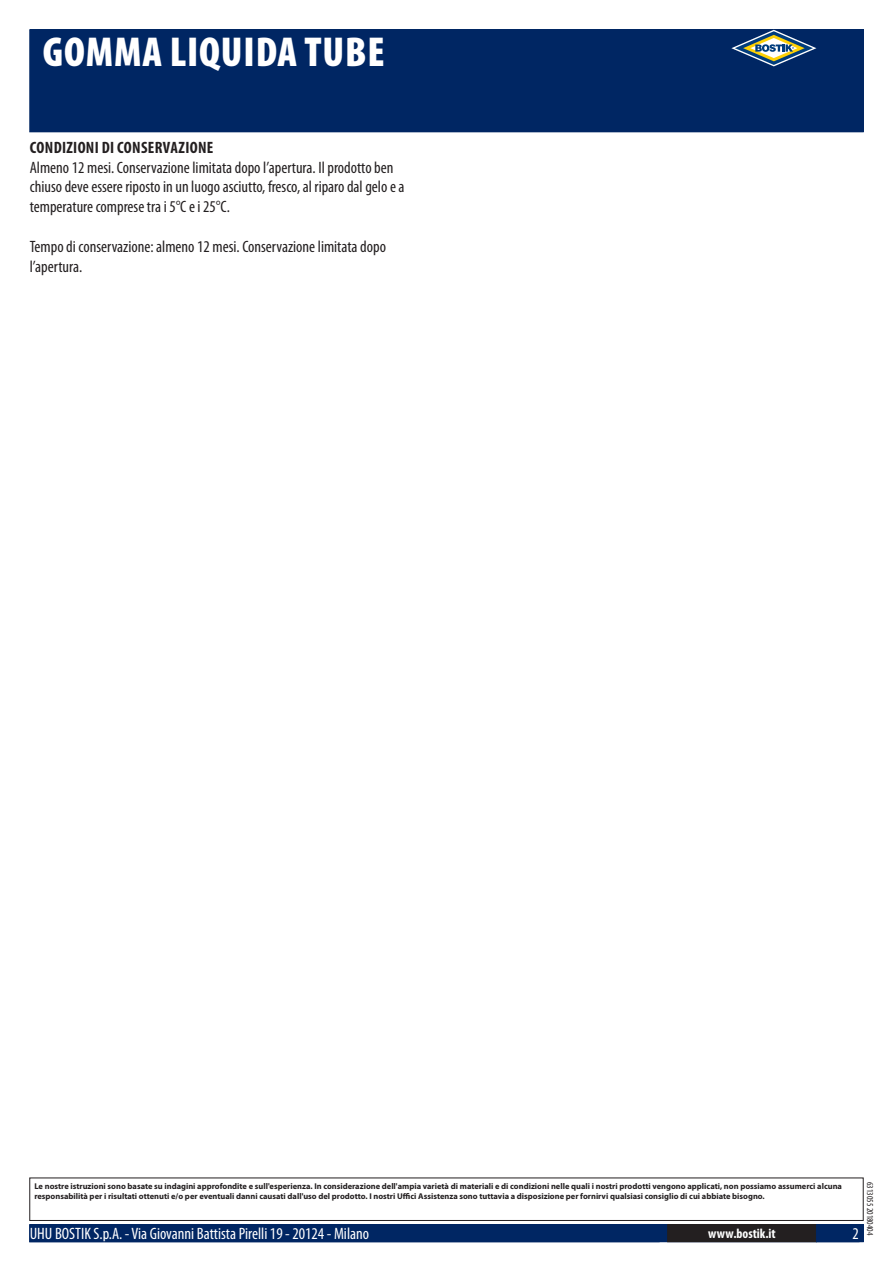
<style>
.page{position:relative;width:893px;height:1263px;background:#fff}
.page>*{position:absolute;margin:0;border:0;box-sizing:border-box;transform-origin:0 0}
.PageHeader{font:900 condensed 42px "Myriad Pro";letter-spacing:.02em;color:#fff}
.Regular{font:condensed 16.5px/19.8px "Myriad Pro";color:#231f20}
.ContactData{font:condensed 16.5px "Myriad Pro";color:#fff}
.t1{font:700 condensed 16.5px "Myriad Pro";letter-spacing:.02em;color:#231f20}
.URL{font:700 condensed 13.5px "Myriad Pro";color:#fff}
.Revisie{font:condensed 9px "Myriad Pro";color:#231f20}
.Disclaimer{font:700 8.4px/10.1px "Myriad Pro";color:#231f20}
</style>
<div class="page">
<div style="left:30px;top:30px;width:833px;height:102px;background:#002663"></div>
<svg style="left:731px;top:30px;width:85px;height:36px"></svg>
<div style="left:29px;top:1177px;width:835px;height:44px;border:1px solid #231f20"></div>
<div style="left:30px;top:1225px;width:833px;height:17px;background:#002663"></div>
<div style="left:29px;top:1224px;width:835px;height:18px;border:1px solid #002663"></div>
<div style="left:668px;top:1225px;width:148px;height:17px;background:#231f20"></div>
<div style="left:667px;top:1224px;width:150px;height:18px;border:1px solid #231f20"></div>
<p class="PageHeader" style="left:43px;top:25px;width:343px">GOMMA LIQUIDA TUBE</p>
<p class="t1" style="left:30px;top:137px;width:185px">CONDIZIONI DI CONSERVAZIONE</p>
<p class="Regular" style="left:30px;top:157px;width:376px">Almeno 1 2 mesi. Conservazione limitata dopo l’apertura. Il prodotto ben chiuso deve essere riposto in un luogo asciutto, fresco, al riparo dal gelo e a temperature comprese tra i 5°C e i 25°C.</p>
<p class="Regular" style="left:30px;top:236px;width:358px">Tempo di conservazione: almeno 1 2 mesi. Conservazione limitata dopo l’apertura.</p>
<p class="Disclaimer" style="left:34px;top:1181px;width:809px">Le nostre istruzioni sono basate su indagini approfondite e sull'esperienza. In considerazione dell'ampia varietà di materiali e di condizioni nelle quali i nostri prodotti vengono applicati, non possiamo assumerci alcuna responsabilità per i risultati ottenuti e/o per eventuali danni causati dall'uso del prodotto. I nostri Uffici Assistenza sono tuttavia a disposizione per fornirvi qualsiasi consiglio di cui abbiate bisogno.</p>
<p class="ContactData" style="left:30px;top:1224px;width:341px">UHU BOSTIK S.p.A. - Via Giovanni Battista Pirelli 1 9 - 201 24 - Milano</p>
<p class="URL" style="left:708px;top:1225px;width:69px">WWW.BOSTIK.IT</p>
<p class="Revisie" style="left:875px;top:1182px;width:55px;rotate:90deg">631 3055 201 80404</p>
</div>
